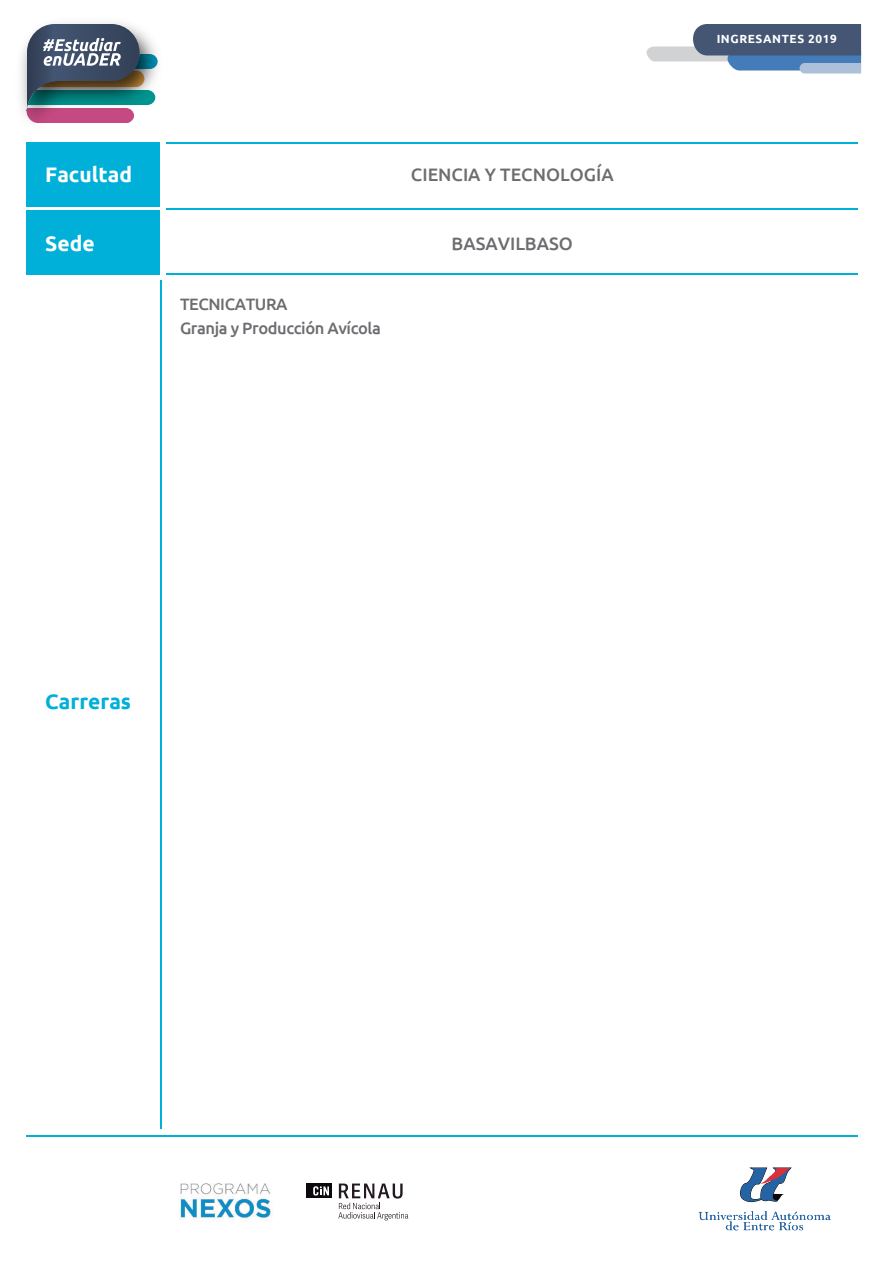
<style>
.page{position:relative;width:893px;height:1263px;background:#fff}
.page>*{position:absolute;margin:0;border:0;box-sizing:border-box;transform-origin:0 0}
.t1{font:700 21px "Ubuntu";color:#fff}
.t2{font:700 21px "Ubuntu";color:#00b0d8}
.t3{font:500 18px "Ubuntu";color:#6c6d70}
.t4{font:500 16.5px/24px "Ubuntu";letter-spacing:-.025em;color:#6c6d70}
.t5{font:700 11.85px "Ubuntu";letter-spacing:.05em;color:#fff}
</style>
<div class="page">
<div style="left:27px;top:210px;width:133px;height:64px;background:#00b0d8"></div>
<div style="left:27px;top:142px;width:133px;height:64px;background:#00b0d8"></div>
<hr style="left:166px;top:142px;width:692px;height:1px;background:#00b0d8">
<hr style="left:166px;top:273px;width:692px;height:1px;background:#00b0d8">
<hr style="left:166px;top:208px;width:692px;height:1px;background:#00b0d8">
<hr style="left:160px;top:281px;width:1px;height:848px;background:#00b0d8">
<img style="left:21px;top:23px;width:147px;height:121px">
<svg style="left:27px;top:24px;width:131px;height:99px"></svg>
<img style="left:179px;top:1183px;width:95px;height:39px">
<div style="left:306px;top:1183px;width:26px;height:15px;background:#0c090d"></div>
<svg style="left:313px;top:1186px;width:16px;height:9px"></svg>
<svg style="left:338px;top:1183px;width:70px;height:37px"></svg>
<svg style="left:740px;top:1167px;width:52px;height:36px"></svg>
<svg style="left:699px;top:1211px;width:131px;height:19px"></svg>
<svg style="left:646px;top:24px;width:215px;height:50px"></svg>
<hr style="left:27px;top:1135px;width:831px;height:1px;background:#00b0d8">
<p class="t1" style="left:45px;top:162px;width:88px">Facultad</p>
<p class="t3" style="left:411px;top:163px;width:204px">CIENCIA Y TECNOLOGÍA</p>
<p class="t1" style="left:45px;top:230px;width:51px">Sede</p>
<p class="t3" style="left:452px;top:232px;width:123px">BASAVILBASO</p>
<p class="t4" style="left:180px;top:292px;width:202px">TECNICATURA<br>Granja y Producción Avícola</p>
<p class="t5" style="left:717px;top:32px;width:122px">INGRESANTES 2019</p>
<p class="t2" style="left:45px;top:689px;width:87px">Carreras</p>
</div>
